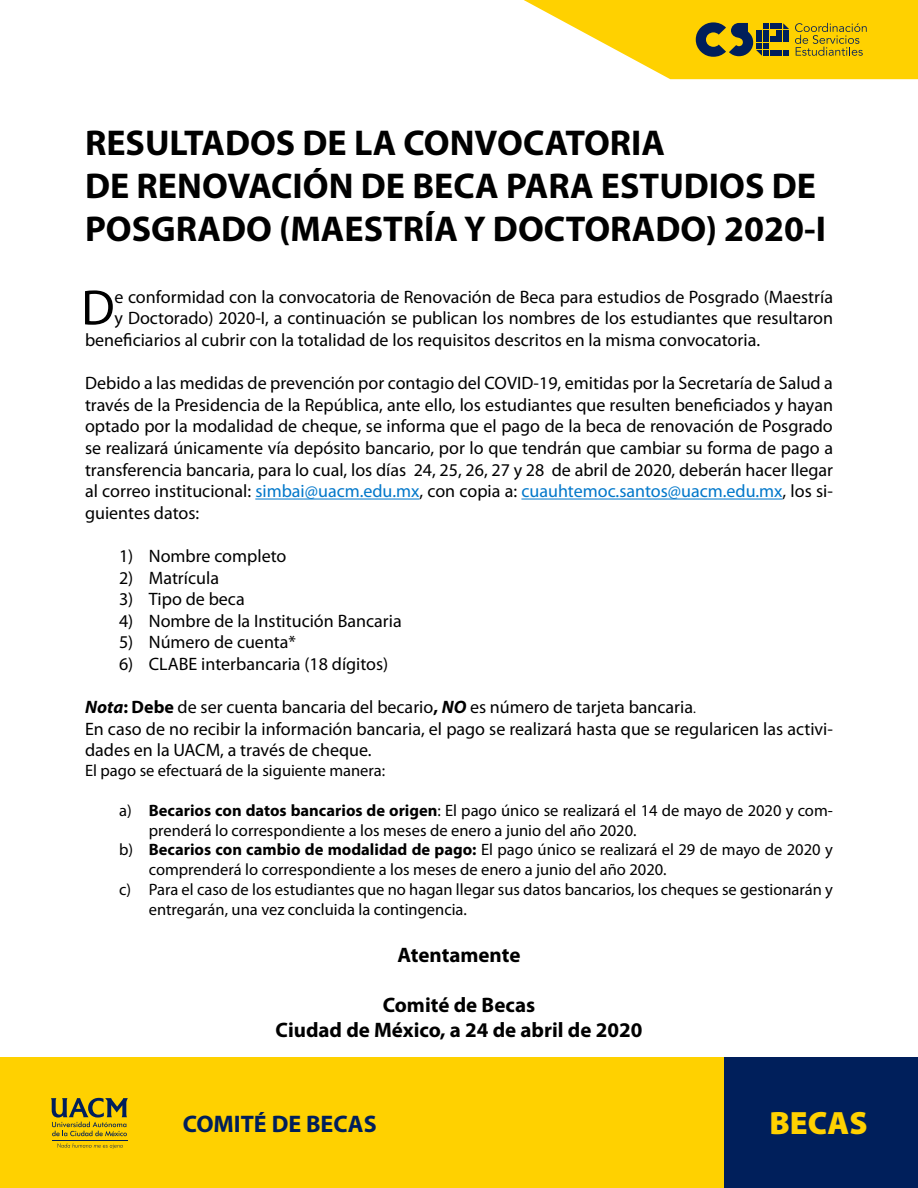
<style>
.page{position:relative;width:918px;height:1188px;background:#fff}
.page>*{position:absolute;margin:0;border:0;box-sizing:border-box;transform-origin:0 0}
.t1{font:50.1px "Myriad Pro";color:#000}
.t2{font:700 36px/43.2px "Myriad Pro";color:#000}
.t3{font:900 32.4px "Myriad Pro";color:#ffd100}
.t4{font:700 24px "Myriad Pro";color:#001f5b}
.t5{font:700 21px/25.2px "Myriad Pro";color:#000;text-align:center}
.t6{font:18px/21.6px "Myriad Pro";color:#000;text-align:justify}
.t7{font:16.5px "Myriad Pro";color:#000}
.s1{color:#0077ca}
.s2{font-weight:700;font-style:italic}
.s3{font-weight:700}
.s4{font-size:13.5px}
</style>
<div class="page">
<div style="left:0;top:1057px;width:725px;height:131px;background:#ffd100"></div>
<div style="left:725px;top:1057px;width:193px;height:131px;background:#001f5b"></div>
<svg style="left:57px;top:1143px;width:66px;height:6px"></svg>
<svg style="left:51px;top:1098px;width:77px;height:38px"></svg>
<hr style="left:52px;top:1140px;width:75px;height:1px;background:#001f5b">
<svg style="left:524px;top:0;width:394px;height:79px"></svg>
<hr style="left:255px;top:499px;width:164px;height:1px;background:#0077ca">
<hr style="left:521px;top:499px;width:262px;height:1px;background:#0077ca">
<h2 class="t2" style="left:85px;top:121px;width:743px">RESULTADOS DE LA CONVOCATORIA<br>DE RENOVACIÓN DE BECA PARA ESTUDIOS DE<br>POSGRADO (MAESTRÍA Y DOCTORADO) 2020-I</h2>
<h1 class="t1" style="left:81px;top:280px;width:35px">D</h1>
<p class="t6" style="left:115px;top:286px;width:720px">e conformidad con la convocatoria de Renovación de Beca para estudios de Posgrado (Maestría</p>
<p class="t6" style="left:115px;top:308px;width:720px">y Doctorado) 2020-I, a continuación se publican los nombres de los estudiantes que resultaron</p>
<p class="t6" style="left:85px;top:330px;width:677px">beneficiarios al cubrir con la totalidad de los requisitos descritos en la misma convocatoria.</p>
<p class="t6" style="left:85px;top:373px;width:750px">Debido a las medidas de prevención por contagio del COVID-19, emitidas por la Secretaría de Salud a través de la Presidencia de la República, ante ello, los estudiantes que resulten beneficiados y hayan optado por la modalidad de cheque, se informa que el pago de la beca de renovación de Posgrado se realizará únicamente vía depósito bancario, por lo que tendrán que cambiar su forma de pago a transferencia bancaria, para lo cual, los días 24, 25, 26, 27 y 28 de abril de 2020, deberán hacer llegar al correo institucional: <span class="s1">simbai@uacm.edu.mx</span>, con copia a: <span class="s1">cuauhtemoc.santos@uacm.edu.mx</span>, los si&shy;guientes datos:</p>
<p class="t6" style="left:119px;top:546px;width:169px">1) Nombre completo</p>
<p class="t6" style="left:119px;top:567px;width:101px">2) Matrícula</p>
<p class="t6" style="left:119px;top:589px;width:127px">3) Tipo de beca</p>
<p class="t6" style="left:119px;top:610px;width:284px">4) Nombre de la Institución Bancaria</p>
<p class="t6" style="left:119px;top:632px;width:178px">5) Número de cuenta*</p>
<p class="t6" style="left:119px;top:654px;width:271px">6) CLABE interbancaria (18 dígitos)</p>
<p class="t6" style="left:85px;top:697px;width:749px;text-align:left"><span class="s2">Nota</span><span class="s3">: Debe</span> de ser cuenta bancaria del becario<span class="s3">,</span> <span class="s2">NO</span> es número de tarjeta bancaria<span class="s4">.<br></span>En caso de no recibir la información bancaria, el pago se realizará hasta que se regularicen las activi&shy;dades en la UACM, a través de cheque.</p>
<p class="t7" style="left:85px;top:762px;width:302px">El pago se efectuará de la siguiente manera:</p>
<p class="t7" style="left:119px;top:801px;width:715px">a) <span class="s3">Becarios con datos bancarios de origen</span>: El pago único se realizará el 14 de mayo de 2020 y com-</p>
<p class="t7" style="left:149px;top:821px;width:489px">prenderá lo correspondiente a los meses de enero a junio del año 2020.</p>
<p class="t7" style="left:119px;top:841px;width:715px">b) <span class="s3">Becarios con cambio de modalidad de pago:</span> El pago único se realizará el 29 de mayo de 2020 y</p>
<p class="t7" style="left:149px;top:861px;width:519px">comprenderá lo correspondiente a los meses de enero a junio del año 2020.</p>
<p class="t7" style="left:119px;top:880px;width:715px">c) Para el caso de los estudiantes que no hagan llegar sus datos bancarios, los cheques se gestionarán y</p>
<p class="t7" style="left:149px;top:900px;width:320px">entregarán, una vez concluida la contingencia.</p>
<p class="t5" style="left:397px;top:942px;width:125px">Atentamente</p>
<p class="t5" style="left:276px;top:993px;width:368px">Comité de Becas<br>Ciudad de México, a 24 de abril de 2020</p>
<h3 class="t4" style="left:183px;top:1111px;width:195px">COMITÉ DE BECAS</h3>
<h3 class="t3" style="left:769px;top:1105px;width:100px">BECAS</h3>
</div>
